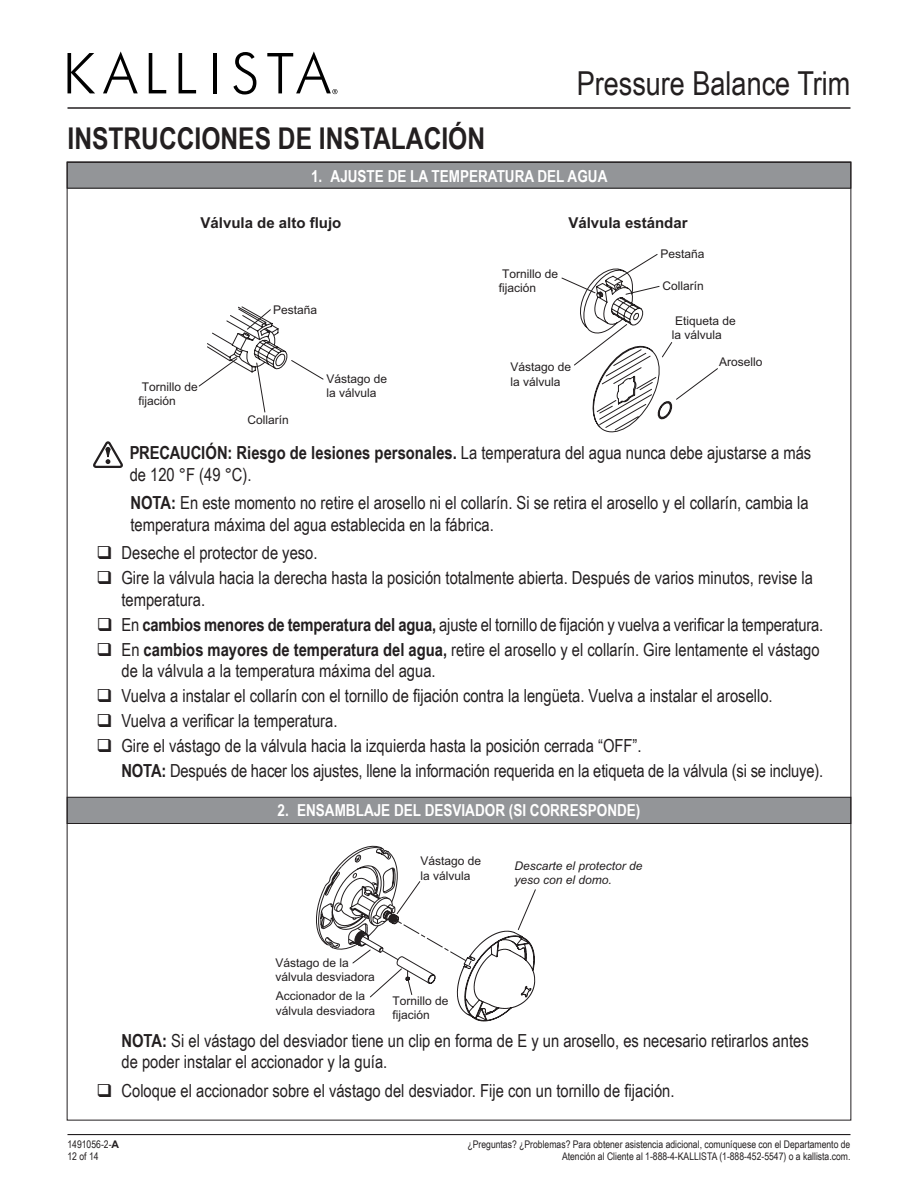
<style>
.page{position:relative;width:918px;height:1188px;background:#fff}
.page>*{position:absolute;margin:0;border:0;box-sizing:border-box;transform-origin:0 0}
.t1{font:33px "Arial Narrow";color:#231f20}
.t2{font:700 30px "Arial Narrow";color:#231f20}
.Body{font:18px/21.6px "Arial Narrow";color:#231f20}
.t3{font:700 16.5px "Arial Narrow";color:#fff}
.t4{font:700 15px "Arial";color:#231f20}
.t5{font:12px/14.4px "Arial";color:#231f20}
.t6{font:italic 12px/14.4px "Arial";color:#231f20}
.t7{font:10.5px/12.6px "Arial Narrow";color:#231f20}
.s1{font-weight:700}
.s2{font-family:"Arial";font-weight:700}
</style>
<div class="page">
<svg style="left:68px;top:53px;width:27px;height:40px"></svg>
<svg style="left:103px;top:51px;width:35px;height:42px"></svg>
<svg style="left:149px;top:53px;width:17px;height:40px"></svg>
<svg style="left:179px;top:53px;width:17px;height:40px"></svg>
<hr style="left:213px;top:53px;width:4px;height:40px;background:#000">
<svg style="left:233px;top:52px;width:23px;height:42px"></svg>
<svg style="left:267px;top:51px;width:70px;height:43px"></svg>
<hr style="left:68px;top:107px;width:782px;height:2px;background:#231f20">
<hr style="left:68px;top:1134px;width:782px;height:1px;background:#231f20">
<div style="left:67px;top:162px;width:784px;height:26px;background:#939598"></div>
<div style="left:67px;top:162px;width:784px;height:27px;border:1px solid #231f20"></div>
<svg style="left:199px;top:306px;width:125px;height:106px"></svg>
<svg style="left:561px;top:254px;width:157px;height:179px"></svg>
<div style="left:67px;top:797px;width:784px;height:27px;background:#939598"></div>
<div style="left:67px;top:797px;width:784px;height:27px;border:1px solid #231f20"></div>
<svg style="left:316px;top:846px;width:220px;height:175px"></svg>
<svg style="left:94px;top:441px;width:29px;height:27px"></svg>
<h2 class="t2" style="left:68px;top:115px;width:419px">INSTRUCCIONES DE INSTALACIÓN</h2>
<h1 class="t1" style="left:577px;top:59px;width:275px">Pressure Balance Trim</h1>
<p class="t3" style="left:311px;top:163px;width:298px">1. AJUSTE DE LA TEMPERATURA DEL AGUA</p>
<p class="t4" style="left:201px;top:213px;width:142px">Válvula de alto flujo</p>
<p class="t4" style="left:568px;top:213px;width:121px">Válvula estándar</p>
<p class="t5" style="left:139px;top:380px;width:61px">Tornillo de fijación</p>
<p class="t5" style="left:273px;top:303px;width:46px">Pestaña</p>
<p class="t5" style="left:247px;top:413px;width:43px">Collarín</p>
<p class="t5" style="left:326px;top:371px;width:62px">Vástago de la válvula</p>
<p class="t5" style="left:499px;top:267px;width:61px">Tornillo de fijación</p>
<p class="t5" style="left:510px;top:360px;width:62px">Vástago de la válvula</p>
<p class="t5" style="left:661px;top:247px;width:46px">Pestaña</p>
<p class="t5" style="left:662px;top:279px;width:43px">Collarín</p>
<p class="t5" style="left:672px;top:313px;width:66px">Etiqueta de la válvula</p>
<p class="t5" style="left:719px;top:355px;width:45px">Arosello</p>
<p class="Body" style="left:130px;top:441px;width:683px"><span class="s1">PRECAUCIÓN: Riesgo de lesiones personales.</span> La temperatura del agua nunca debe ajustarse a más de 120 °F (49 °C).</p>
<p class="Body" style="left:130px;top:491px;width:680px"><span class="s1">NOTA:</span> En este momento no retire el arosello ni el collarín. Si se retira el arosello y el collarín, cambia la temperatura máxima del agua establecida en la fábrica.</p>
<p class="Body" style="left:122px;top:541px;width:198px">Deseche el protector de yeso.</p>
<p class="Body" style="left:122px;top:566px;width:693px">Gire la válvula hacia la derecha hasta la posición totalmente abierta. Después de varios minutos, revise la temperatura.</p>
<p class="Body" style="left:122px;top:613px;width:703px">En <span class="s1">cambios menores de temperatura del agua,</span> ajuste el tornillo de fijación y vuelva a verificar la temperatura.</p>
<p class="Body" style="left:122px;top:638px;width:700px">En <span class="s1">cambios mayores de temperatura del agua,</span> retire el arosello y el collarín. Gire lentamente el vástago de la válvula a la temperatura máxima del agua.</p>
<p class="Body" style="left:122px;top:684px;width:653px">Vuelva a instalar el collarín con el tornillo de fijación contra la lengüeta. Vuelva a instalar el arosello.</p>
<p class="Body" style="left:122px;top:709px;width:218px">Vuelva a verificar la temperatura.</p>
<p class="Body" style="left:122px;top:734px;width:522px">Gire el vástago de la válvula hacia la izquierda hasta la posición cerrada “OFF”.</p>
<p class="Body" style="left:122px;top:759px;width:703px"><span class="s1">NOTA:</span> Después de hacer los ajustes, llene la información requerida en la etiqueta de la válvula (si se incluye).</p>
<p class="t3" style="left:278px;top:798px;width:364px">2. ENSAMBLAJE DEL DESVIADOR (SI CORRESPONDE)</p>
<p class="t5" style="left:421px;top:854px;width:62px">Vástago de la válvula</p>
<p class="t5" style="left:275px;top:955px;width:101px">Vástago de la válvula desviadora</p>
<p class="t5" style="left:276px;top:989px;width:101px">Accionador de la válvula desviadora</p>
<p class="t5" style="left:393px;top:993px;width:58px">Tornillo de fijación</p>
<p class="t6" style="left:515px;top:859px;width:130px">Descarte el protector de yeso con el domo.</p>
<p class="Body" style="left:122px;top:1029px;width:689px"><span class="s1">NOTA:</span> Si el vástago del desviador tiene un clip en forma de E y un arosello, es necesario retirarlos antes de poder instalar el accionador y la guía.</p>
<p class="Body" style="left:122px;top:1079px;width:555px">Coloque el accionador sobre el vástago del desviador. Fije con un tornillo de fijación.</p>
<p class="t7" style="left:68px;top:1137px;width:53px">1491056-2-<span class="s2">A<br></span>12 of 14</p>
<p class="t7" style="left:468px;top:1137px;width:384px;text-align:right">¿Preguntas? ¿Problemas? Para obtener asistencia adicional, comuníquese con el Departamento de<br>Atención al Cliente al 1-888-4-KALLISTA (1-888-452-5547) o a kallista.com.</p>
</div>
